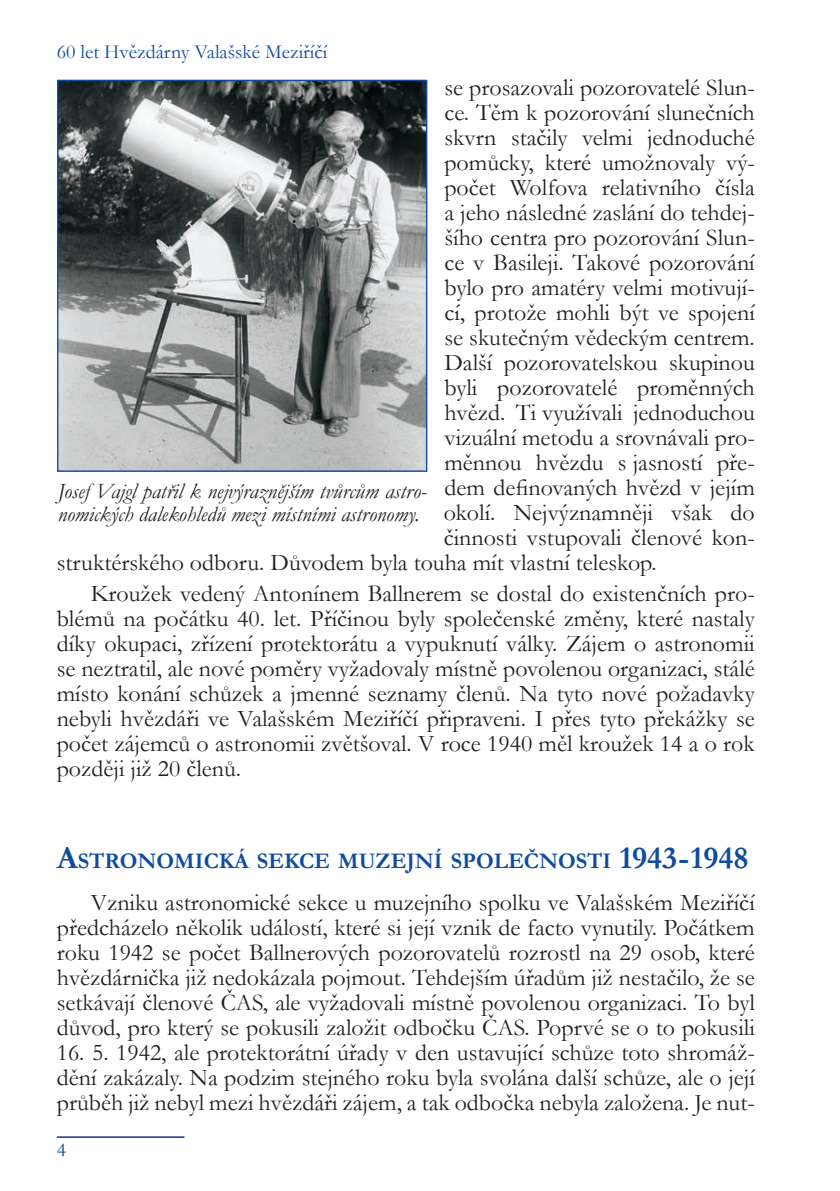
<style>
.page{position:relative;width:840px;height:1191px;background:#fff}
.page>*{position:absolute;margin:0;border:0;box-sizing:border-box;transform-origin:0 0}
.t1{font:24px/25px "Garamond";color:#231f20;text-align:justify}
.t2{font:700 22.4px "Garamond";color:#0f4ca0}
.t3{font:italic 22px/23px "Garamond";color:#231f20}
.t4{font:20px "Garamond";color:#0f4ca0}
.s1{font-size:32px}
</style>
<div class="page">
<hr style="left:57px;top:1136px;width:127px;height:1px;background:#253f8e">
<img style="left:59px;top:82px;width:366px;height:388px">
<div style="left:57px;top:80px;width:370px;height:392px;border:1px solid #0f4ca0"></div>
<p class="t4" style="left:57px;top:39px;width:272px">60 let Hvězdárny Valašské Meziříčí</p>
<p class="t1" style="left:444px;top:74px;width:312px">se prosazovali pozorovatelé Slun-</p>
<p class="t1" style="left:444px;top:99px;width:312px">ce. Těm k pozorování slunečních</p>
<p class="t1" style="left:444px;top:124px;width:312px">skvrn stačily velmi jednoduché</p>
<p class="t1" style="left:444px;top:149px;width:312px">pomůcky, které umožnovaly vý-</p>
<p class="t1" style="left:444px;top:174px;width:312px">počet Wolfova relativního čísla</p>
<p class="t1" style="left:444px;top:199px;width:312px">a jeho následné zaslání do tehdej-</p>
<p class="t1" style="left:444px;top:224px;width:312px">šího centra pro pozorování Slun-</p>
<p class="t1" style="left:444px;top:249px;width:312px">ce v Basileji. Takové pozorování</p>
<p class="t1" style="left:444px;top:274px;width:312px">bylo pro amatéry velmi motivují-</p>
<p class="t1" style="left:444px;top:299px;width:312px">cí, protože mohli být ve spojení</p>
<p class="t1" style="left:444px;top:324px;width:312px">se skutečným vědeckým centrem.</p>
<p class="t1" style="left:444px;top:350px;width:312px">Další pozorovatelskou skupinou</p>
<p class="t1" style="left:444px;top:375px;width:312px">byli pozorovatelé proměnných</p>
<p class="t1" style="left:444px;top:400px;width:312px">hvězd. Ti využívali jednoduchou</p>
<p class="t1" style="left:444px;top:425px;width:312px">vizuální metodu a srovnávali pro-</p>
<p class="t1" style="left:444px;top:450px;width:312px">měnnou hvězdu s jasností pře-</p>
<p class="t1" style="left:444px;top:475px;width:312px">dem definovaných hvězd v jejím</p>
<p class="t1" style="left:443px;top:500px;width:312px">okolí. Nejvýznamněji však do</p>
<p class="t1" style="left:443px;top:525px;width:312px">činnosti vstupovali členové kon-</p>
<p class="t1" style="left:57px;top:550px;width:601px">struktérského odboru. Důvodem byla touha mít vlastní teleskop.</p>
<p class="t1" style="left:57px;top:580px;width:699px;text-indent:34px">Kroužek vedený Antonínem Ballnerem se dostal do existenčních pro&shy;blémů na počátku 40. let. Příčinou byly společenské změny, které nastaly díky okupaci, zřízení protektorátu a vypuknutí války. Zájem o astronomii se neztratil, ale nové poměry vyžadovaly místně povolenou organizaci, stálé místo konání schůzek a jmenné seznamy členů. Na tyto nové požadavky nebyli hvězdáři ve Valašském Meziříčí připraveni. I přes tyto překážky se počet zájemců o astronomii zvětšoval. V roce 1940 měl kroužek 14 a o rok později již 20 členů.</p>
<p class="t3" style="left:58px;top:479px;width:370px">Josef Vajgl patřil k nejvýraznějším tvůrcům astro&shy;nomických dalekohledů mezi místními astronomy.</p>
<p class="t2" style="left:57px;top:845px;width:692px"><span class="s1">A</span>STRONOMICKÁ SEKCE MUZEJNÍ SPOLEČNOSTI <span class="s1">1943-1948</span></p>
<p class="t1" style="left:57px;top:889px;width:699px;text-indent:34px">Vzniku astronomické sekce u muzejního spolku ve Valašském Meziříčí předcházelo několik událostí, které si její vznik de facto vynutily. Počátkem roku 1942 se počet Ballnerových pozorovatelů rozrostl na 29 osob, které hvězdárnička již nedokázala pojmout. Tehdejším úřadům již nestačilo, že se setkávají členové ČAS, ale vyžadovali místně povolenou organizaci. To byl důvod, pro který se pokusili založit odbočku ČAS. Poprvé se o to pokusili</p>
<p class="t1" style="left:57px;top:1039px;width:699px">16. 5. 1942, ale protektorátní úřady v den ustavující schůze toto shromáž&shy;dění zakázaly. Na podzim stejného roku byla svolána další schůze, ale o její průběh již nebyl mezi hvězdáři zájem, a tak odbočka nebyla založena. Je nut-</p>
<p class="t4" style="left:57px;top:1136px;width:11px">4</p>
</div>
